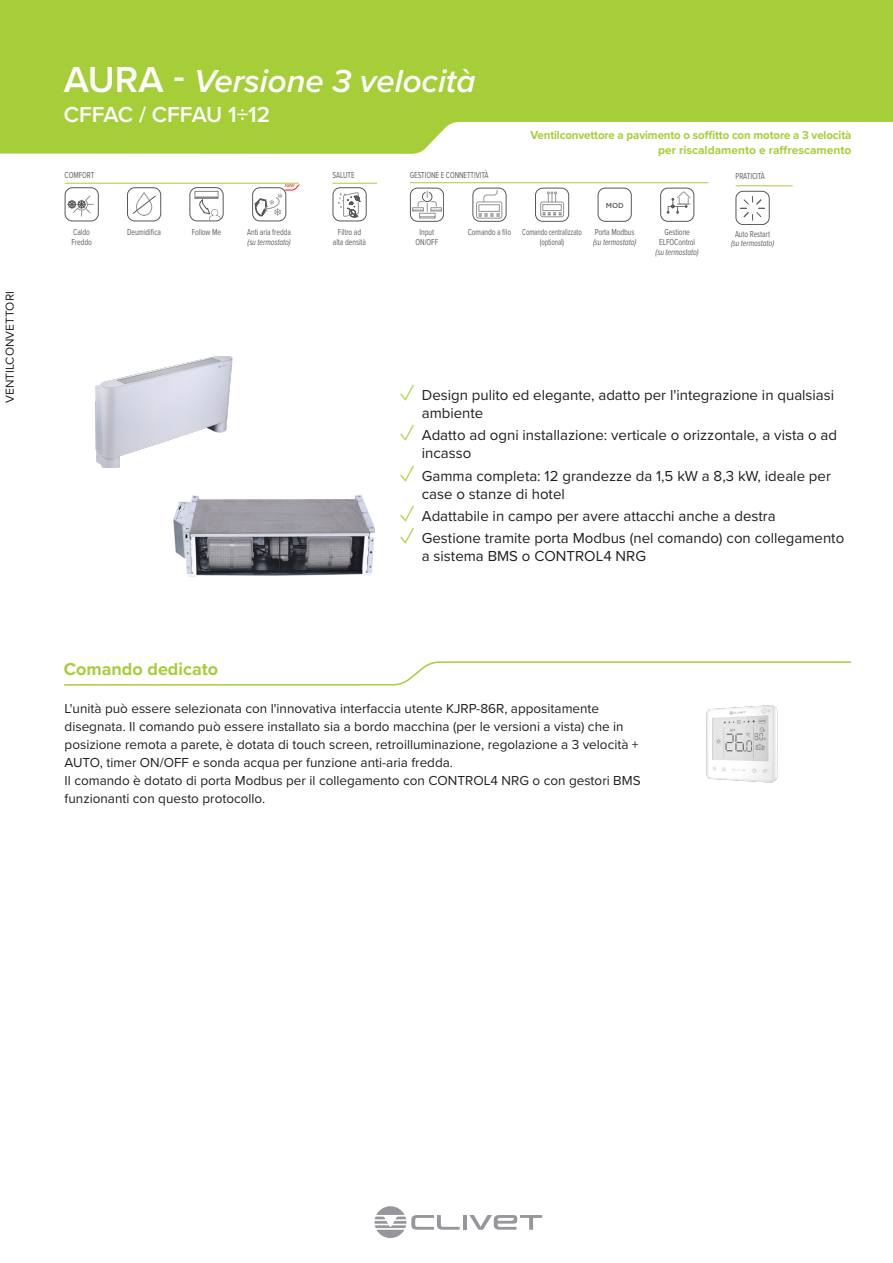
<style>
.page{position:relative;width:893px;height:1263px;background:#fff}
.page>*{position:absolute;margin:0;border:0;box-sizing:border-box;transform-origin:0 0}
.DT_Nome_Serie_grande{font:italic 600 33px "Proxima Nova";color:#fff}
.DT_Nome_Serie_piccol{font:600 22.5px "Proxima Nova";color:#fff}
.Prod_comm_Titolo_ver{font:700 18px "Proxima Nova";color:#a6ce39}
.t1{font:15px/18px "Proxima Nova";color:#231f20}
.Testo{font:13.5px/18px "Proxima Nova";color:#231f20}
.DT_Descrizione_verde{font:700 12px "Proxima Nova";letter-spacing:-.01em;color:#a6ce39;scale:.96 1}
.DT_Descrizione_verde-2{font:700 12px "Proxima Nova";letter-spacing:-.01em;color:#a6ce39}
.t2{font:12px "Proxima Nova";color:#231f20}
.Descriz_Simboli{font:9px/9.8px "Proxima Nova Cond";letter-spacing:-.01em;color:#636366;text-align:center;scale:.88 1}
.Descriz_Simboli-2{font:italic 9px "Proxima Nova Cond";letter-spacing:-.01em;color:#636366;scale:.88 1}
.Descriz_Simboli-3{font:9px/9.8px "Proxima Nova Cond";letter-spacing:-.01em;color:#636366;text-align:center;scale:.8 1}
.t3{font:500 7.2px "Gotham";color:#57585a}
.t4{font:italic 500 4.5px "Proxima Nova";color:#ee1d23}
.s1{font-style:normal;font-size:37.5px}
.s2{font-weight:300;font-size:25.5px;color:#a6ce39}
</style>
<div class="page">
<svg style="left:463px;top:1215px;width:3px;height:15px"></svg>
<svg style="left:469px;top:1215px;width:73px;height:15px"></svg>
<svg style="left:375px;top:1206px;width:85px;height:32px"></svg>
<svg style="left:0;top:0;width:893px;height:154px;background:#afd34e"></svg>
<img style="left:706px;top:705px;width:72px;height:78px">
<svg style="left:190px;top:188px;width:33px;height:33px"></svg>
<div style="left:190px;top:187px;width:33px;height:34px;border:1px solid #57585a;border-radius:7px"></div>
<svg style="left:194px;top:191px;width:26px;height:30px"></svg>
<div style="left:65px;top:187px;width:34px;height:34px;border:1px solid #57585a;border-radius:7px"></div>
<svg style="left:65px;top:195px;width:29px;height:21px"></svg>
<div style="left:127px;top:187px;width:34px;height:34px;border:1px solid #57585a;border-radius:7px"></div>
<svg style="left:132px;top:193px;width:24px;height:23px"></svg>
<div style="left:535px;top:188px;width:34px;height:34px;border:1px solid #57585a;border-radius:7px"></div>
<div style="left:540px;top:202px;width:24px;height:15px;border:1px solid #939598;border-radius:2px"></div>
<div style="left:542px;top:204px;width:20px;height:7px;border:1px solid #939598"></div>
<svg style="left:543px;top:213px;width:18px;height:2px"></svg>
<svg style="left:547px;top:191px;width:10px;height:11px"></svg>
<div style="left:410px;top:188px;width:34px;height:34px;border:1px solid #57585a;border-radius:7px"></div>
<svg style="left:412px;top:191px;width:30px;height:28px"></svg>
<div style="left:473px;top:188px;width:33px;height:34px;border:1px solid #57585a;border-radius:7px"></div>
<div style="left:476px;top:201px;width:26px;height:18px;border:1px solid #939598;border-radius:2px"></div>
<div style="left:478px;top:204px;width:22px;height:8px;border:1px solid #939598"></div>
<svg style="left:479px;top:214px;width:20px;height:3px"></svg>
<svg style="left:483px;top:189px;width:15px;height:14px"></svg>
<div style="left:333px;top:187px;width:33px;height:34px;border:1px solid #57585a;border-radius:7px"></div>
<svg style="left:338px;top:192px;width:23px;height:26px"></svg>
<hr style="left:65px;top:183px;width:234px;height:1px;background:#a6ce39">
<hr style="left:333px;top:183px;width:44px;height:1px;background:#a6ce39">
<hr style="left:410px;top:182px;width:298px;height:1px;background:#a6ce39">
<div style="left:252px;top:187px;width:34px;height:34px;border:1px solid #57585a;border-radius:7px"></div>
<div style="left:660px;top:188px;width:34px;height:34px;border:1px solid #57585a;border-radius:7px"></div>
<svg style="left:667px;top:191px;width:24px;height:23px"></svg>
<div style="left:598px;top:188px;width:34px;height:34px;border:1px solid #57585a;border-radius:7px"></div>
<svg style="left:64px;top:661px;width:788px;height:25px"></svg>
<img style="left:95px;top:357px;width:138px;height:111px">
<div style="left:736px;top:191px;width:33px;height:34px;border:1px solid #57585a;border-radius:7px"></div>
<svg style="left:741px;top:196px;width:23px;height:24px"></svg>
<hr style="left:736px;top:185px;width:57px;height:1px;background:#a6ce39">
<img style="left:174px;top:495px;width:200px;height:82px">
<svg style="left:255px;top:184px;width:45px;height:32px"></svg>
<p class="t2" style="left:1px;top:403px;width:113px;rotate:-90deg">VENTILCONVETTORI</p>
<p class="DT_Nome_Serie_grande" style="left:64px;top:56px;width:413px"><span class="s1">AURA -</span> Versione 3 velocità</p>
<p class="DT_Nome_Serie_piccol" style="left:64px;top:97px;width:208px">CFFAC / CFFAU 1÷12</p>
<p class="Descriz_Simboli" style="left:65px;top:170px;width:35px">COMFORT</p>
<p class="Descriz_Simboli" style="left:333px;top:170px;width:27px">SALUTE</p>
<p class="Descriz_Simboli" style="left:410px;top:170px;width:91px">GESTIONE E CONNETTIVITÀ</p>
<p class="t4" style="left:285px;top:183px;width:11px">NEW</p>
<p class="DT_Descrizione_verde" style="left:530px;top:126px;width:336px">Ventilconvettore a pavimento o soffitto con motore a 3 velocità</p>
<p class="DT_Descrizione_verde-2" style="left:658px;top:141px;width:195px">per riscaldamento e raffrescamento</p>
<p class="t3" style="left:606px;top:201px;width:19px">MOD</p>
<p class="Descriz_Simboli" style="left:736px;top:171px;width:35px">PRATICITÀ</p>
<p class="Descriz_Simboli" style="left:73px;top:227px;width:20px">Caldo</p>
<p class="Descriz_Simboli" style="left:192px;top:227px;width:35px">Follow Me</p>
<p class="Descriz_Simboli" style="left:71px;top:236px;width:25px">Freddo</p>
<p class="Descriz_Simboli" style="left:247px;top:227px;width:51px">Anti aria fredda</p>
<p class="Descriz_Simboli-2" style="left:248px;top:235px;width:51px">(su termostato)</p>
<p class="Descriz_Simboli" style="left:659px;top:227px;width:42px">Gestione<br>ELFOControl</p>
<p class="Descriz_Simboli-2" style="left:656px;top:245px;width:51px">(su termostato)</p>
<p class="Descriz_Simboli" style="left:127px;top:227px;width:40px">Deumidifica</p>
<p class="Descriz_Simboli-3" style="left:522px;top:227px;width:76px">Comando centralizzato (optional)</p>
<p class="Descriz_Simboli" style="left:338px;top:227px;width:28px">Filtro ad</p>
<p class="Descriz_Simboli" style="left:468px;top:227px;width:51px">Comando a filo</p>
<p class="Descriz_Simboli" style="left:333px;top:236px;width:39px">alta densità</p>
<p class="Descriz_Simboli" style="left:420px;top:227px;width:18px">Input</p>
<p class="Descriz_Simboli" style="left:416px;top:237px;width:27px">ON/OFF</p>
<p class="Descriz_Simboli" style="left:595px;top:227px;width:47px">Porta Modbus</p>
<p class="Descriz_Simboli-2" style="left:593px;top:235px;width:51px">(su termostato)</p>
<p class="Descriz_Simboli" style="left:735px;top:228px;width:41px">Auto Restart</p>
<p class="Descriz_Simboli-2" style="left:731px;top:237px;width:51px">(su termostato)</p>
<p class="t1" style="left:422px;top:385px;width:414px;text-indent:-21px"><span class="s2">✓</span> Design pulito ed elegante, adatto per l'integrazione in qualsiasi ambiente</p>
<p class="t1" style="left:422px;top:426px;width:417px;text-indent:-21px"><span class="s2">✓</span> Adatto ad ogni installazione: verticale o orizzontale, a vista o ad incasso</p>
<p class="t1" style="left:422px;top:466px;width:411px;text-indent:-21px"><span class="s2">✓</span> Gamma completa: 12 grandezze da 1,5 kW a 8,3 kW, ideale per case o stanze di hotel</p>
<p class="t1" style="left:401px;top:506px;width:377px"><span class="s2">✓</span> Adattabile in campo per avere attacchi anche a destra</p>
<p class="t1" style="left:422px;top:528px;width:424px;text-indent:-21px"><span class="s2">✓</span> Gestione tramite porta Modbus (nel comando) con collegamento a sistema BMS o CONTROL4 NRG</p>
<p class="Prod_comm_Titolo_ver" style="left:64px;top:656px;width:156px">Comando dedicato</p>
<p class="Testo" style="left:65px;top:699px;width:576px">L'unità può essere selezionata con l'innovativa interfaccia utente KJRP-86R, appositamente disegnata. Il comando può essere installato sia a bordo macchina (per le versioni a vista) che in posizione remota a parete, è dotata di touch screen, retroilluminazione, regolazione a 3 velocità + AUTO, timer ON/OFF e sonda acqua per funzione anti-aria fredda.</p>
<p class="Testo" style="left:65px;top:771px;width:577px">Il comando è dotato di porta Modbus per il collegamento con CONTROL4 NRG o con gestori BMS funzionanti con questo protocollo.</p>
</div>
